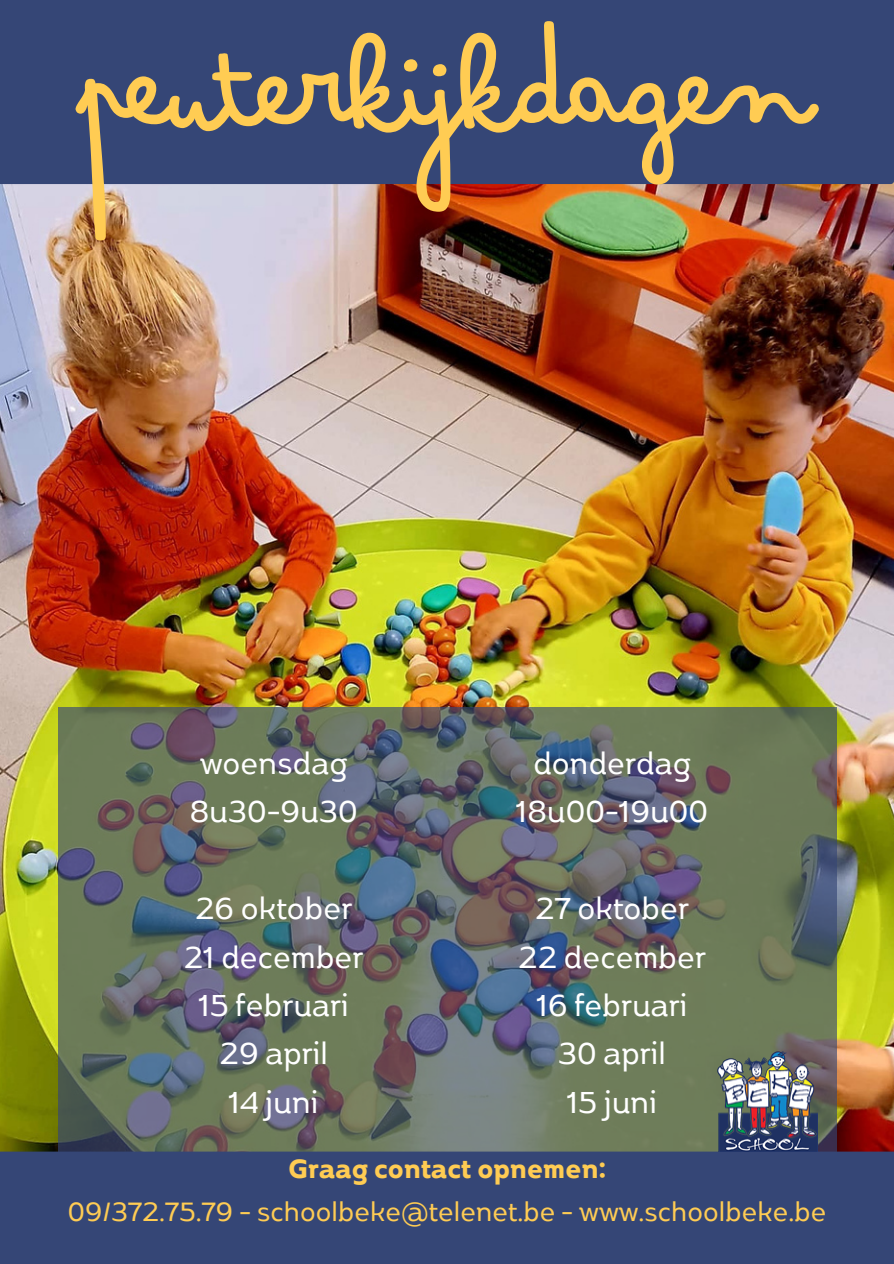
<style>
.page{position:relative;width:894px;height:1264px;background:#fff}
.page>*{position:absolute;margin:0;border:0;box-sizing:border-box;transform-origin:0 0}
.t1{font:127.65px "Bimbo sharpie";letter-spacing:.005em;color:#ffcc53}
.t2{font:36px/48.4px "Boriboon";letter-spacing:.005em;color:#fff;text-align:center}
.t3{font:31.5px "Boriboon";letter-spacing:.005em;color:#ffcc53}
.t4{font:700 31.5px "Boriboon";letter-spacing:.005em;color:#ffcc53}
</style>
<div class="page">
<img style="left:0;top:184px;width:893px;height:967px">
<div style="left:0;top:1151px;width:893px;height:112px;background:#354676"></div>
<img style="left:58px;top:706px;width:778px;height:445px">
<img style="left:717px;top:1051px;width:100px;height:100px">
<div style="left:0;top:0;width:893px;height:184px;background:#354676"></div>
<h1 class="t1" style="left:80px;top:5px;width:734px">Peuterkijkdagen</h1>
<p class="t2" style="left:190px;top:737px;width:169px;text-align:left">woensdag<br>8u30-9u30</p>
<p class="t2" style="left:184px;top:882px;width:181px">26 oktober<br>21 december<br>15 februari<br>29 april<br>14 juni</p>
<p class="t2" style="left:516px;top:737px;width:193px">donderdag<br>18u00-19u00</p>
<p class="t2" style="left:518px;top:882px;width:189px">27 oktober<br>22 december<br>16 februari<br>30 april<br>15 juni</p>
<p class="t4" style="left:288px;top:1148px;width:319px">Graag contact opnemen:</p>
<p class="t3" style="left:68px;top:1191px;width:759px">09/372.75.79 - schoolbeke@telenet.be - www.schoolbeke.be</p>
</div>
